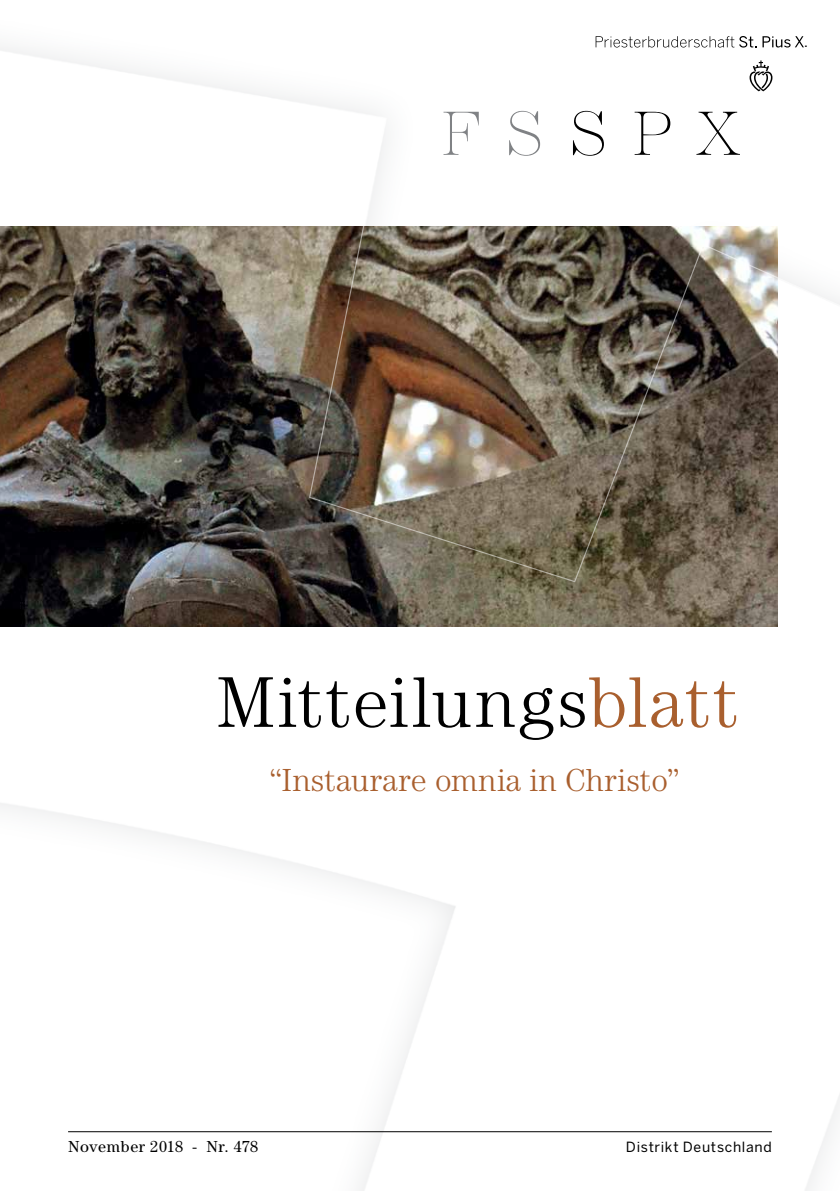
<style>
.page{position:relative;width:840px;height:1191px;background:#fff}
.page>*{position:absolute;margin:0;border:0;box-sizing:border-box;transform-origin:0 0}
.t1{font:300 72px "Century Std";letter-spacing:.03em;color:#000}
.t2{font:300 32px "Century Std";letter-spacing:.01em;color:#a95f2e}
.t3{font:16px "Century Std";letter-spacing:.035em;color:#000}
.t4{font:14px "Benton Sans";letter-spacing:.05em;color:#000}
.s1{color:#a95f2e}
</style>
<div class="page">
<img style="left:0;top:36px;width:839px;height:1155px">
<svg style="left:443px;top:112px;width:35px;height:43px"></svg>
<svg style="left:634px;top:112px;width:36px;height:43px"></svg>
<svg style="left:509px;top:111px;width:31px;height:45px"></svg>
<svg style="left:572px;top:111px;width:31px;height:45px"></svg>
<svg style="left:696px;top:112px;width:43px;height:43px"></svg>
<svg style="left:749px;top:60px;width:23px;height:31px"></svg>
<svg style="left:595px;top:36px;width:161px;height:12px"></svg>
<svg style="left:762px;top:36px;width:41px;height:11px"></svg>
<hr style="left:68px;top:1131px;width:703px;height:1px;background:#000">
<img style="left:0;top:227px;width:839px;height:399px">
<p class="t4" style="left:803px;top:34px;width:5px">.</p>
<h1 class="t1" style="left:217px;top:661px;width:522px">Mitteilungs<span class="s1">blatt</span></h1>
<p class="t2" style="left:269px;top:761px;width:411px">“Instaurare omnia in Christo”</p>
<p class="t3" style="left:68px;top:1137px;width:192px">November 2018 - Nr. 478</p>
<p class="t4" style="left:625px;top:1138px;width:147px">Distrikt Deutschland</p>
</div>
